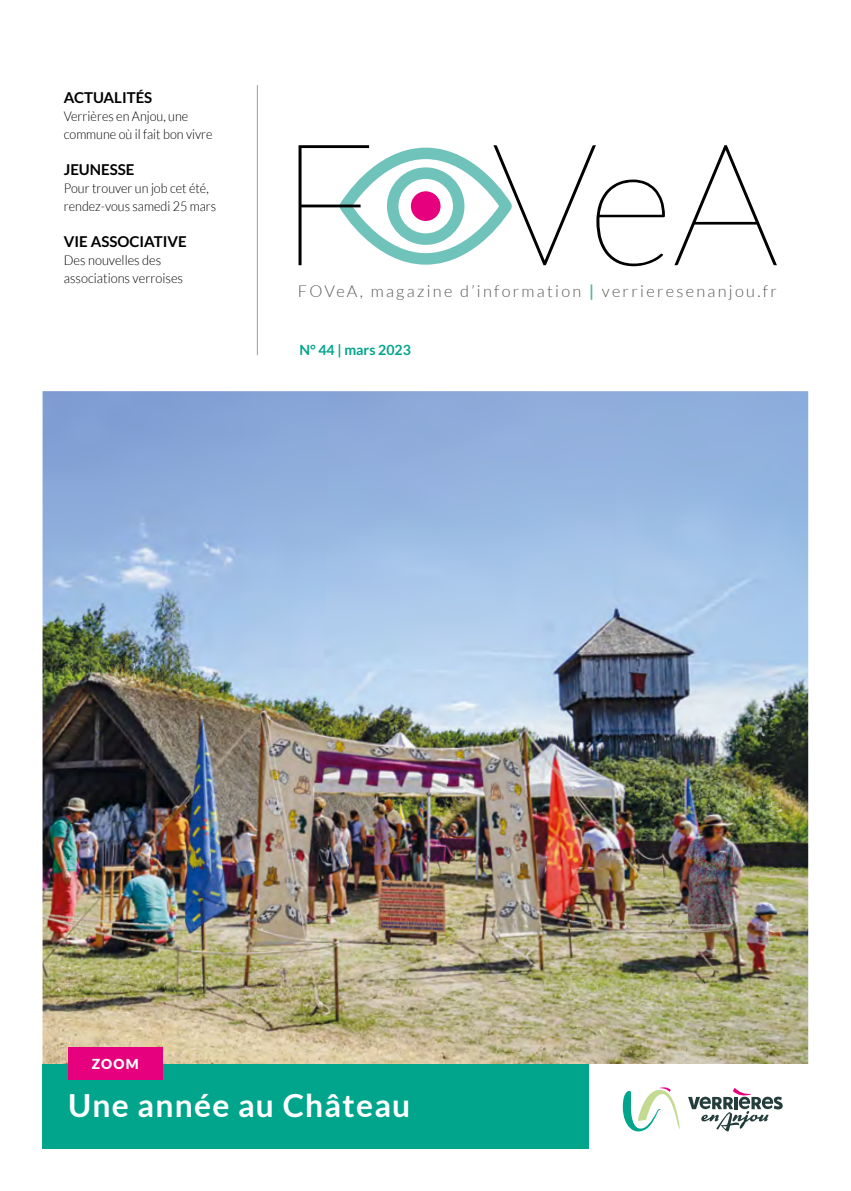
<style>
.page{position:relative;width:851px;height:1191px;background:#fff}
.page>*{position:absolute;margin:0;border:0;box-sizing:border-box;transform-origin:0 0}
.t1{font:700 31.8px "Lato";letter-spacing:.04em;color:#fff}
.t2{font:300 16.35px "Lato";letter-spacing:.14em;color:#575756}
.t3{font:700 15px "Lato";color:#000}
.t4{font:700 14.1px "Lato";color:#00a58c}
.t5{font:900 13.8px "Lato";color:#fff}
.t6{font:300 13.5px/18px "Lato";color:#000;scale:.93 1}
.t7{font:300 13.5px/18px "Lato";color:#000;scale:.95 1}
.s1{font-weight:700;color:#4cb7a3}
</style>
<div class="page">
<img style="left:43px;top:391px;width:765px;height:672px">
<hr style="left:257px;top:85px;width:1px;height:270px;background:#9d9d9c">
<svg style="left:298px;top:145px;width:366px;height:121px"></svg>
<svg style="left:674px;top:145px;width:102px;height:120px"></svg>
<svg style="left:688px;top:1087px;width:94px;height:45px"></svg>
<svg style="left:622px;top:1087px;width:57px;height:45px"></svg>
<div style="left:43px;top:1063px;width:545px;height:85px;background:#00a58c"></div>
<div style="left:68px;top:1047px;width:94px;height:33px;background:#e6007d"></div>
<p class="t3" style="left:64px;top:89px;width:90px">ACTUALITÉS</p>
<p class="t6" style="left:64px;top:107px;width:161px">Verrières en Anjou, une commune où il fait bon vivre</p>
<p class="t3" style="left:64px;top:161px;width:72px">JEUNESSE</p>
<p class="t6" style="left:64px;top:179px;width:165px">Pour trouver un job cet été, rendez-vous samedi 25 mars</p>
<p class="t3" style="left:64px;top:233px;width:124px">VIE ASSOCIATIVE</p>
<p class="t7" style="left:64px;top:251px;width:127px">Des nouvelles des associations verroises</p>
<p class="t2" style="left:298px;top:283px;width:480px">FOVeA, magazine d’information <span class="s1">|</span> verrieresenanjou.fr</p>
<p class="t4" style="left:299px;top:342px;width:113px">N° 44 | mars 2023</p>
<p class="t5" style="left:92px;top:1055px;width:49px">ZOOM</p>
<h1 class="t1" style="left:68px;top:1087px;width:344px">Une année au Château</h1>
</div>
